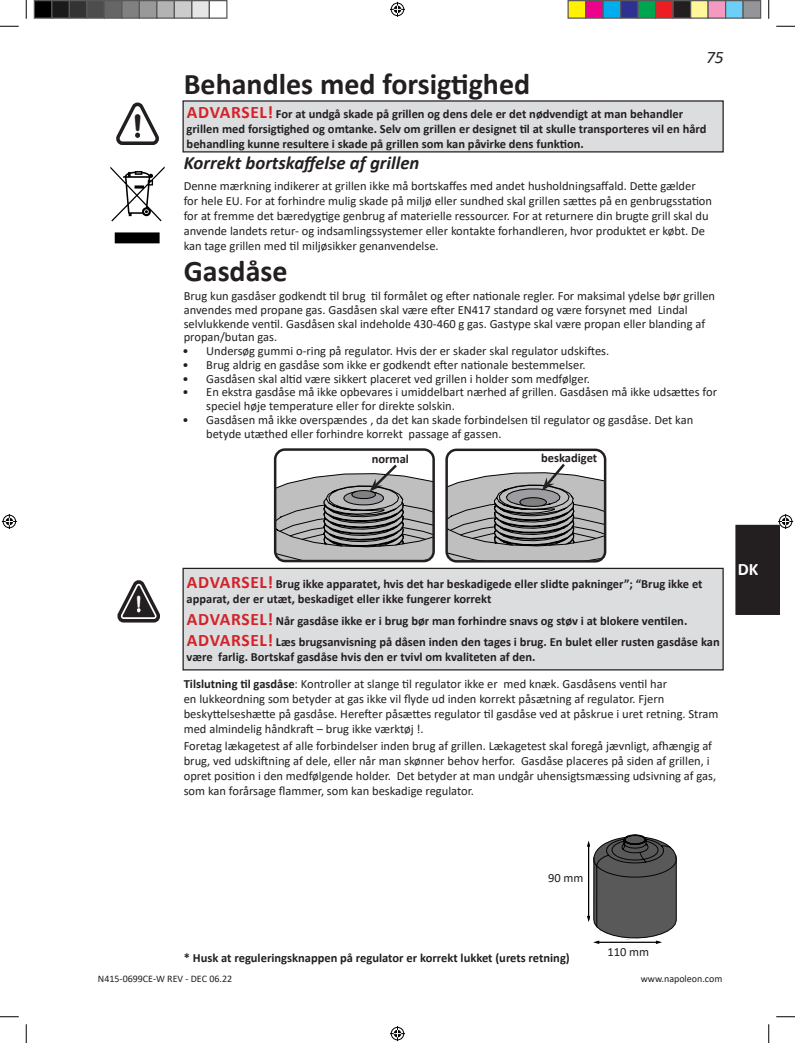
<style>
.page{position:relative;width:795px;height:1043px;background:#fff}
.page>*{position:absolute;margin:0;border:0;box-sizing:border-box;transform-origin:0 0}
.t1{font:700 37.5px "Courier New";color:#231f20;scale:.92 1}
.Chapter_head{font:700 30px "Calibri";color:#231f20}
.t2{font:700 26.88px "Courier New";color:#fff;scale:.75 1}
.Sub_Head_INDENT{font:italic 700 18.75px "Calibri";color:#231f20}
.t3{font:italic 17.5px "Calibri";color:#231f20}
.t4{font:700 17.5px "Calibri";color:#fff}
.Body_text_INDENT{font:12.5px/15px "Calibri";color:#231f20}
.Warning_-Caution{font:700 12.5px/15px "Calibri";color:#231f20}
.Inline_head__INDENT{font:12.5px/15px "Calibri";color:#231f20}
.Body_text_INDENT-2{font:700 12.5px "Calibri";color:#231f20}
.Body_text-OUTDENT{font:12.5px "Calibri";color:#231f20}
.t5{font:10px "Calibri";color:#231f20}
.s1{font-size:17.5px;color:#d1232a}
.s2{font-weight:700}
</style>
<div class="page">
<div style="left:736px;top:525px;width:44px;height:89px;background:#231f20"></div>
<div style="left:735px;top:525px;width:45px;height:90px;border:1px solid #231f20"></div>
<div style="left:183px;top:568px;width:540px;height:102px;background:#dcdddf"></div>
<div style="left:182px;top:568px;width:542px;height:102px;border:1px solid #231f20"></div>
<div style="left:183px;top:101px;width:540px;height:51px;background:#dcdddf"></div>
<div style="left:182px;top:100px;width:542px;height:52px;border:1px solid #231f20"></div>
<div style="left:445px;top:448px;width:161px;height:114px;border:2px solid #231f20;border-radius:10px"></div>
<div style="left:274px;top:448px;width:161px;height:114px;border:2px solid #231f20;border-radius:10px"></div>
<svg style="left:275px;top:462px;width:159px;height:99px;background:#a5a5a5"></svg>
<svg style="left:447px;top:461px;width:158px;height:100px;background:#a5a5a5"></svg>
<svg style="left:116px;top:102px;width:43px;height:43px"></svg>
<svg style="left:110px;top:166px;width:55px;height:77px"></svg>
<svg style="left:117px;top:580px;width:43px;height:43px"></svg>
<svg style="left:587px;top:834px;width:90px;height:110px"></svg>
<svg style="left:0;top:25px;width:19px;height:2px"></svg>
<svg style="left:776px;top:25px;width:19px;height:2px"></svg>
<svg style="left:0;top:1016px;width:19px;height:1px"></svg>
<svg style="left:776px;top:1016px;width:19px;height:1px"></svg>
<svg style="left:25px;top:0;width:2px;height:19px"></svg>
<svg style="left:25px;top:1024px;width:2px;height:18px"></svg>
<svg style="left:768px;top:0;width:2px;height:19px"></svg>
<svg style="left:768px;top:1024px;width:2px;height:18px"></svg>
<svg style="left:390px;top:2px;width:15px;height:15px"></svg>
<svg style="left:390px;top:1026px;width:15px;height:15px"></svg>
<svg style="left:2px;top:514px;width:15px;height:15px"></svg>
<svg style="left:778px;top:514px;width:15px;height:15px"></svg>
<div style="left:34px;top:1px;width:18px;height:17px;background:#000"></div>
<div style="left:34px;top:0;width:18px;height:19px;border:1px solid #595959"></div>
<div style="left:52px;top:1px;width:17px;height:17px;background:#1a1a1a"></div>
<div style="left:51px;top:0;width:19px;height:19px;border:1px solid #595959"></div>
<div style="left:69px;top:1px;width:18px;height:17px;background:#333"></div>
<div style="left:69px;top:0;width:19px;height:19px;border:1px solid #595959"></div>
<div style="left:87px;top:1px;width:17px;height:17px;background:#4d4d4d"></div>
<div style="left:86px;top:0;width:19px;height:19px;border:1px solid #595959"></div>
<div style="left:104px;top:1px;width:18px;height:17px;background:#666"></div>
<div style="left:104px;top:0;width:18px;height:19px;border:1px solid #595959"></div>
<div style="left:122px;top:1px;width:17px;height:17px;background:#808080"></div>
<div style="left:121px;top:0;width:19px;height:19px;border:1px solid #595959"></div>
<div style="left:139px;top:1px;width:18px;height:17px;background:#999"></div>
<div style="left:139px;top:0;width:19px;height:19px;border:1px solid #595959"></div>
<div style="left:157px;top:1px;width:17px;height:17px;background:#b3b3b3"></div>
<div style="left:156px;top:0;width:19px;height:19px;border:1px solid #595959"></div>
<div style="left:174px;top:1px;width:18px;height:17px;background:#ccc"></div>
<div style="left:174px;top:0;width:18px;height:19px;border:1px solid #595959"></div>
<div style="left:192px;top:1px;width:17px;height:17px;background:#e6e6e6"></div>
<div style="left:191px;top:0;width:19px;height:19px;border:1px solid #595959"></div>
<div style="left:209px;top:0;width:19px;height:19px;border:1px solid #595959"></div>
<div style="left:568px;top:1px;width:18px;height:17px;background:#fff101"></div>
<div style="left:568px;top:0;width:18px;height:19px;border:1px solid #595959"></div>
<div style="left:586px;top:1px;width:17px;height:17px;background:#ed028c"></div>
<div style="left:585px;top:0;width:19px;height:19px;border:1px solid #595959"></div>
<div style="left:603px;top:1px;width:18px;height:17px;background:#00aeef"></div>
<div style="left:602px;top:0;width:19px;height:19px;border:1px solid #595959"></div>
<div style="left:621px;top:1px;width:17px;height:17px;background:#2e3092"></div>
<div style="left:620px;top:0;width:19px;height:19px;border:1px solid #595959"></div>
<div style="left:638px;top:1px;width:18px;height:17px;background:#00a54f"></div>
<div style="left:638px;top:0;width:18px;height:19px;border:1px solid #595959"></div>
<div style="left:656px;top:1px;width:17px;height:17px;background:#ee1d23"></div>
<div style="left:655px;top:0;width:19px;height:19px;border:1px solid #595959"></div>
<div style="left:673px;top:1px;width:18px;height:17px;background:#231f20"></div>
<div style="left:672px;top:0;width:19px;height:19px;border:1px solid #595959"></div>
<div style="left:691px;top:1px;width:17px;height:17px;background:#fff79a"></div>
<div style="left:690px;top:0;width:19px;height:19px;border:1px solid #595959"></div>
<div style="left:708px;top:1px;width:18px;height:17px;background:#f499c2"></div>
<div style="left:708px;top:0;width:18px;height:19px;border:1px solid #595959"></div>
<div style="left:726px;top:1px;width:17px;height:17px;background:#6bcff6"></div>
<div style="left:725px;top:0;width:19px;height:19px;border:1px solid #595959"></div>
<div style="left:743px;top:1px;width:18px;height:17px;background:#939598"></div>
<div style="left:742px;top:0;width:19px;height:19px;border:1px solid #595959"></div>
<p class="t1" style="left:127px;top:102px;width:24px">!</p>
<h3 class="t3" style="left:706px;top:45px;width:19px">75</h3>
<p class="Chapter_head" style="left:184px;top:62px;width:348px">Behandles med forsigtighed</p>
<p class="Warning_-Caution" style="left:187px;top:106px;width:521px"><span class="s1">ADVARSEL!</span> For at undgå skade på grillen og dens dele er det nødvendigt at man behandler grillen med forsigtighed og omtanke. Selv om grillen er designet til at skulle transporteres vil en hård behandling kunne resultere i skade på grillen som kan påvirke dens funktion.</p>
<p class="Sub_Head_INDENT" style="left:184px;top:150px;width:237px">Korrekt bortskaffelse af grillen</p>
<p class="Body_text_INDENT" style="left:184px;top:178px;width:530px">Denne mærkning indikerer at grillen ikke må bortskaffes med andet husholdningsaffald. Dette gælder for hele EU. For at forhindre mulig skade på miljø eller sundhed skal grillen sættes på en genbrugsstation for at fremme det bæredygtige genbrug af materielle ressourcer. For at returnere din brugte grill skal du anvende landets retur- og indsamlingssystemer eller kontakte forhandleren, hvor produktet er købt. De kan tage grillen med til miljøsikker genanvendelse.</p>
<p class="Chapter_head" style="left:184px;top:249px;width:105px">Gasdåse</p>
<p class="Body_text_INDENT" style="left:184px;top:289px;width:533px;line-height:13.8px">Brug kun gasdåser godkendt til brug til formålet og efter nationale regler. For maksimal ydelse bør grillen anvendes med propane gas. Gasdåsen skal være efter EN417 standard og være forsynet med Lindal selvlukkende ventil. Gasdåsen skal indeholde 430-460 g gas. Gastype skal være propan eller blanding af propan/butan gas.</p>
<p class="Body_text_INDENT" style="left:182px;top:343px;width:428px">• Undersøg gummi o-ring på regulator. Hvis der er skader skal regulator udskiftes.</p>
<p class="Body_text_INDENT" style="left:182px;top:357px;width:405px">• Brug aldrig en gasdåse som ikke er godkendt efter nationale bestemmelser.</p>
<p class="Body_text_INDENT" style="left:182px;top:371px;width:409px">• Gasdåsen skal altid være sikkert placeret ved grillen i holder som medfølger.</p>
<p class="Body_text_INDENT" style="left:206px;top:385px;width:512px;line-height:13.8px;text-indent:-24px">• En ekstra gasdåse må ikke opbevares i umiddelbart nærhed af grillen. Gasdåsen må ikke udsættes for speciel høje temperature eller for direkte solskin.</p>
<p class="Body_text_INDENT" style="left:206px;top:412px;width:489px;line-height:13.8px;text-indent:-24px">• Gasdåsen må ikke overspændes , da det kan skade forbindelsen til regulator og gasdåse. Det kan betyde utæthed eller forhindre korrekt passage af gassen.</p>
<p class="Warning_-Caution" style="left:372px;top:451px;width:39px">normal</p>
<p class="Warning_-Caution" style="left:541px;top:450px;width:58px">beskadiget</p>
<p class="t2" style="left:133px;top:586px;width:18px">!</p>
<p class="Warning_-Caution" style="left:187px;top:576px;width:517px"><span class="s1">ADVARSEL!</span> Brug ikke apparatet, hvis det har beskadigede eller slidte pakninger”; “Brug ikke et apparat, der er utæt, beskadiget eller ikke fungerer korrekt</p>
<p class="Warning_-Caution" style="left:187px;top:612px;width:502px"><span class="s1">ADVARSEL!</span> Når gasdåse ikke er i brug bør man forhindre snavs og støv i at blokere ventilen.</p>
<p class="Warning_-Caution" style="left:187px;top:634px;width:535px"><span class="s1">ADVARSEL!</span> Læs brugsanvisning på dåsen inden den tages i brug. En bulet eller rusten gasdåse kan være farlig. Bortskaf gasdåse hvis den er tvivl om kvaliteten af den.</p>
<p class="Inline_head__INDENT" style="left:184px;top:675px;width:536px"><span class="s2">Tilslutning til gasdåse</span>: Kontroller at slange til regulator ikke er med knæk. Gasdåsens ventil har<br>en lukkeordning som betyder at gas ikke vil flyde ud inden korrekt påsætning af regulator. Fjern beskyttelseshætte på gasdåse. Herefter påsættes regulator til gasdåse ved at påskrue i uret retning. Stram med almindelig håndkraft – brug ikke værktøj !.</p>
<p class="Body_text_INDENT" style="left:184px;top:738px;width:534px">Foretag lækagetest af alle forbindelser inden brug af grillen. Lækagetest skal foregå jævnligt, afhængig af brug, ved udskiftning af dele, eller når man skønner behov herfor. Gasdåse placeres på siden af grillen, i opret position i den medfølgende holder. Det betyder at man undgår uhensigtsmæssing udsivning af gas, som kan forårsage flammer, som kan beskadige regulator.</p>
<h3 class="t4" style="left:738px;top:557px;width:22px">DK</h3>
<p class="Body_text-OUTDENT" style="left:548px;top:869px;width:37px">90 mm</p>
<p class="Body_text_INDENT-2" style="left:184px;top:949px;width:388px">* Husk at reguleringsknappen på regulator er korrekt lukket (urets retning)</p>
<p class="Body_text-OUTDENT" style="left:607px;top:943px;width:43px">110 mm</p>
<p class="t5" style="left:98px;top:972px;width:136px">N415-0699CE-W REV - DEC 06.22</p>
<p class="t5" style="left:641px;top:972px;width:83px">www.napoleon.com</p>
</div>
